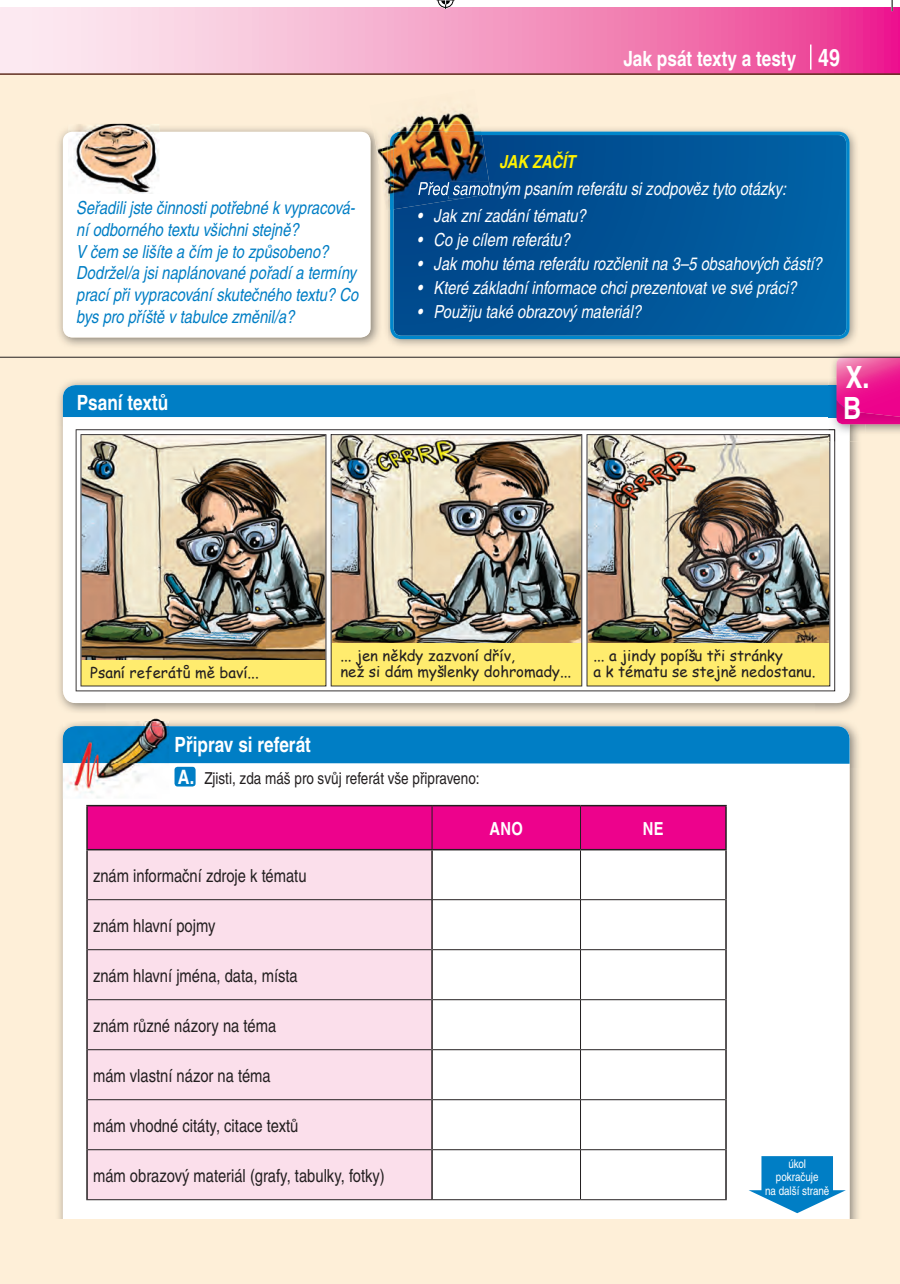
<style>
.page{position:relative;width:900px;height:1284px;background:#fff}
.page>*{position:absolute;margin:0;border:0;box-sizing:border-box;transform-origin:0 0}
.t1{font:700 30.75px "Te X Gyre Heros Condensed";color:#fff}
.t2{font:700 21px "Te X Gyre Heros Condensed";color:#fff}
.t3{font:italic 18px/27px "Te X Gyre Heros Condensed";color:#fff}
.t4{font:italic 18px/21.6px "Te X Gyre Heros Condensed";color:#007ec5}
.t5{font:18px "Te X Gyre Heros Condensed";color:#231f20}
.t6{font:700 18px "Te X Gyre Heros Condensed";color:#fff}
.t7{font:16.5px "Te X Gyre Heros Condensed";color:#231f20}
.t8{font:15px/16.5px "Comic Sans MS";color:#231f20}
.t9{font:12px/13.5px "Te X Gyre Heros Condensed";color:#fff;text-align:center}
.s1{font-size:24px}
.s2{font-weight:700;color:#fff101}
.s3{font-weight:700;font-size:19.8px;color:#fff}
</style>
<div class="page">
<div style="left:0;top:7px;width:900px;height:1277px;background:#feefd8"></div>
<svg style="left:0;top:7px;width:900px;height:66px;background:#f49bc5"></svg>
<hr style="left:0;top:73px;width:900px;height:2px;background:#61301e">
<svg style="left:810px;top:45px;width:1px;height:25px"></svg>
<img style="left:58px;top:127px;width:799px;height:219px">
<svg style="left:390px;top:132px;width:460px;height:207px;background:#015699"></svg>
<img style="left:382px;top:210px;width:6px;height:136px">
<div style="left:63px;top:132px;width:307px;height:205px;background:#fff;border-radius:10px"></div>
<img style="left:68px;top:123px;width:91px;height:71px">
<img style="left:412px;top:111px;width:63px;height:13px">
<img style="left:382px;top:124px;width:99px;height:86px">
<img style="left:482px;top:134px;width:7px;height:76px">
<img style="left:390px;top:132px;width:92px;height:78px">
<img style="left:418px;top:168px;width:69px;height:1px">
<img style="left:418px;top:182px;width:31px;height:13px">
<img style="left:449px;top:182px;width:42px;height:17px">
<svg style="left:449px;top:182px;width:1px;height:13px"></svg>
<img style="left:372px;top:124px;width:16px;height:61px">
<img style="left:58px;top:426px;width:47px;height:793px">
<img style="left:169px;top:722px;width:690px;height:45px">
<img style="left:849px;top:767px;width:10px;height:452px">
<div style="left:63px;top:726px;width:786px;height:523px;background:#fff;border-radius:13px"></div>
<div style="left:169px;top:726px;width:680px;height:38px;background:#007ec5"></div>
<div style="left:175px;top:767px;width:21px;height:19px;background:#007ec5;border-radius:3px"></div>
<img style="left:63px;top:713px;width:106px;height:13px">
<img style="left:63px;top:726px;width:106px;height:72px">
<img style="left:815px;top:441px;width:43px;height:271px">
<img style="left:58px;top:718px;width:111px;height:2px">
<div style="left:63px;top:385px;width:786px;height:318px;background:#fff;border-radius:13px"></div>
<img style="left:76px;top:441px;width:759px;height:250px">
<div style="left:45px;top:1219px;width:855px;height:65px;background:#feefd8"></div>
<svg style="left:749px;top:1156px;width:97px;height:57px"></svg>
<div style="left:88px;top:900px;width:343px;height:299px;background:#fbdfeb"></div>
<svg style="left:88px;top:806px;width:637px;height:93px"></svg>
<hr style="left:86px;top:805px;width:346px;height:1px;background:#231f20">
<hr style="left:86px;top:806px;width:2px;height:43px;background:#231f20">
<hr style="left:432px;top:805px;width:148px;height:1px;background:#231f20">
<hr style="left:580px;top:805px;width:147px;height:1px;background:#231f20">
<hr style="left:725px;top:806px;width:2px;height:43px;background:#231f20">
<hr style="left:86px;top:850px;width:2px;height:49px;background:#231f20">
<hr style="left:725px;top:850px;width:2px;height:49px;background:#231f20">
<hr style="left:86px;top:899px;width:2px;height:50px;background:#231f20">
<hr style="left:725px;top:899px;width:2px;height:50px;background:#231f20">
<hr style="left:86px;top:949px;width:2px;height:50px;background:#231f20">
<hr style="left:725px;top:949px;width:2px;height:50px;background:#231f20">
<hr style="left:86px;top:999px;width:2px;height:50px;background:#231f20">
<hr style="left:725px;top:999px;width:2px;height:50px;background:#231f20">
<hr style="left:86px;top:1049px;width:2px;height:50px;background:#231f20">
<hr style="left:725px;top:1049px;width:2px;height:50px;background:#231f20">
<hr style="left:86px;top:1099px;width:2px;height:50px;background:#231f20">
<hr style="left:725px;top:1099px;width:2px;height:50px;background:#231f20">
<hr style="left:86px;top:1149px;width:2px;height:50px;background:#231f20">
<hr style="left:725px;top:1149px;width:2px;height:50px;background:#231f20">
<hr style="left:432px;top:806px;width:1px;height:43px;background:#231f20">
<hr style="left:580px;top:806px;width:1px;height:43px;background:#231f20">
<hr style="left:580px;top:850px;width:1px;height:49px;background:#231f20">
<hr style="left:580px;top:900px;width:1px;height:49px;background:#231f20">
<hr style="left:88px;top:949px;width:343px;height:1px;background:#231f20">
<hr style="left:433px;top:949px;width:147px;height:1px;background:#231f20">
<hr style="left:580px;top:949px;width:145px;height:1px;background:#231f20">
<hr style="left:580px;top:950px;width:1px;height:49px;background:#231f20">
<hr style="left:88px;top:999px;width:343px;height:1px;background:#231f20">
<hr style="left:433px;top:999px;width:147px;height:1px;background:#231f20">
<hr style="left:580px;top:999px;width:145px;height:1px;background:#231f20">
<hr style="left:580px;top:1000px;width:1px;height:49px;background:#231f20">
<hr style="left:88px;top:1049px;width:343px;height:1px;background:#231f20">
<hr style="left:433px;top:1049px;width:147px;height:1px;background:#231f20">
<hr style="left:580px;top:1049px;width:145px;height:1px;background:#231f20">
<hr style="left:580px;top:1050px;width:1px;height:49px;background:#231f20">
<hr style="left:88px;top:1099px;width:343px;height:1px;background:#231f20">
<hr style="left:433px;top:1099px;width:147px;height:1px;background:#231f20">
<hr style="left:580px;top:1099px;width:145px;height:1px;background:#231f20">
<hr style="left:580px;top:1100px;width:1px;height:49px;background:#231f20">
<hr style="left:88px;top:1149px;width:343px;height:1px;background:#231f20">
<hr style="left:433px;top:1149px;width:147px;height:1px;background:#231f20">
<hr style="left:580px;top:1149px;width:145px;height:1px;background:#231f20">
<hr style="left:580px;top:1150px;width:1px;height:49px;background:#231f20">
<hr style="left:86px;top:1199px;width:346px;height:1px;background:#231f20">
<hr style="left:432px;top:1199px;width:148px;height:1px;background:#231f20">
<hr style="left:580px;top:1199px;width:147px;height:1px;background:#231f20">
<hr style="left:86px;top:849px;width:346px;height:1px;background:#231f20">
<hr style="left:432px;top:849px;width:148px;height:1px;background:#231f20">
<hr style="left:580px;top:849px;width:147px;height:1px;background:#231f20">
<hr style="left:431px;top:900px;width:2px;height:49px;background:#231f20">
<hr style="left:431px;top:949px;width:2px;height:50px;background:#231f20">
<hr style="left:431px;top:999px;width:2px;height:50px;background:#231f20">
<hr style="left:431px;top:1049px;width:2px;height:50px;background:#231f20">
<hr style="left:431px;top:1099px;width:2px;height:50px;background:#231f20">
<hr style="left:431px;top:1149px;width:2px;height:50px;background:#231f20">
<hr style="left:88px;top:899px;width:344px;height:1px;background:#231f20">
<hr style="left:432px;top:899px;width:148px;height:1px;background:#231f20">
<hr style="left:580px;top:899px;width:145px;height:1px;background:#231f20">
<hr style="left:431px;top:850px;width:2px;height:49px;background:#231f20">
<svg style="left:63px;top:358px;width:837px;height:83px"></svg>
<img style="left:836px;top:400px;width:64px;height:24px">
<hr style="left:0;top:357px;width:900px;height:1px;background:#231f20">
<svg style="left:891px;top:0;width:2px;height:11px"></svg>
<svg style="left:437px;top:0;width:18px;height:9px"></svg>
<p class="t4" style="left:77px;top:196px;width:283px">Seřadili jste činnosti potřebné k vypracová&shy;ní odborného textu všichni stejně?<br>V čem se lišíte a čím je to způsobeno?<br>Dodržel/a jsi naplánované pořadí a termíny prací při vypracování skutečného textu? Co bys pro příště v tabulce změnil/a?</p>
<p class="t2" style="left:77px;top:387px;width:93px">Psaní textů</p>
<p class="t2" style="left:623px;top:43px;width:218px">Jak psát texty a testy <span class="s1">49</span></p>
<p class="t3" style="left:418px;top:147px;width:371px;text-indent:82px"><span class="s2">JAK ZAČÍT<br></span>Před samotným psaním referátu si zodpověz tyto otázky:</p>
<p class="t3" style="left:418px;top:201px;width:170px">• Jak zní zadání tématu?</p>
<p class="t3" style="left:418px;top:225px;width:154px">• Co je cílem referátu?</p>
<p class="t3" style="left:418px;top:249px;width:406px">• Jak mohu téma referátu rozčlenit na 3–5 obsahových částí?</p>
<p class="t3" style="left:418px;top:273px;width:381px">• Které základní informace chci prezentovat ve své práci?</p>
<p class="t3" style="left:418px;top:297px;width:226px">• Použiju také obrazový materiál?</p>
<p class="t1" style="left:846px;top:354px;width:25px">X.</p>
<p class="t1" style="left:843px;top:384px;width:20px">B</p>
<p class="t8" style="left:90px;top:664px;width:170px">Psaní referátů mě baví...</p>
<p class="t8" style="left:340px;top:646px;width:232px">... jen někdy zazvoní dřív,<br>než si dám myšlenky dohromady...</p>
<p class="t8" style="left:593px;top:646px;width:224px">... a jindy popíšu tři stránky<br>a k tématu se stejně nedostanu.</p>
<p class="t2" style="left:175px;top:729px;width:138px">Připrav si referát</p>
<p class="t7" style="left:178px;top:765px;width:303px"><span class="s3">A.</span> Zjisti, zda máš pro svůj referát vše připraveno:</p>
<p class="t5" style="left:93px;top:862px;width:215px">znám informační zdroje k tématu</p>
<p class="t5" style="left:93px;top:912px;width:124px">znám hlavní pojmy</p>
<p class="t5" style="left:93px;top:962px;width:206px">znám hlavní jména, data, místa</p>
<p class="t5" style="left:93px;top:1012px;width:185px">znám různé názory na téma</p>
<p class="t5" style="left:93px;top:1062px;width:179px">mám vlastní názor na téma</p>
<p class="t5" style="left:93px;top:1112px;width:207px">mám vhodné citáty, citace textů</p>
<p class="t5" style="left:93px;top:1162px;width:293px">mám obrazový materiál (grafy, tabulky, fotky)</p>
<p class="t6" style="left:490px;top:815px;width:35px">ANO</p>
<p class="t6" style="left:643px;top:815px;width:22px">NE</p>
<p class="t9" style="left:765px;top:1156px;width:66px">úkol<br>pokračuje<br>na další straně</p>
</div>
